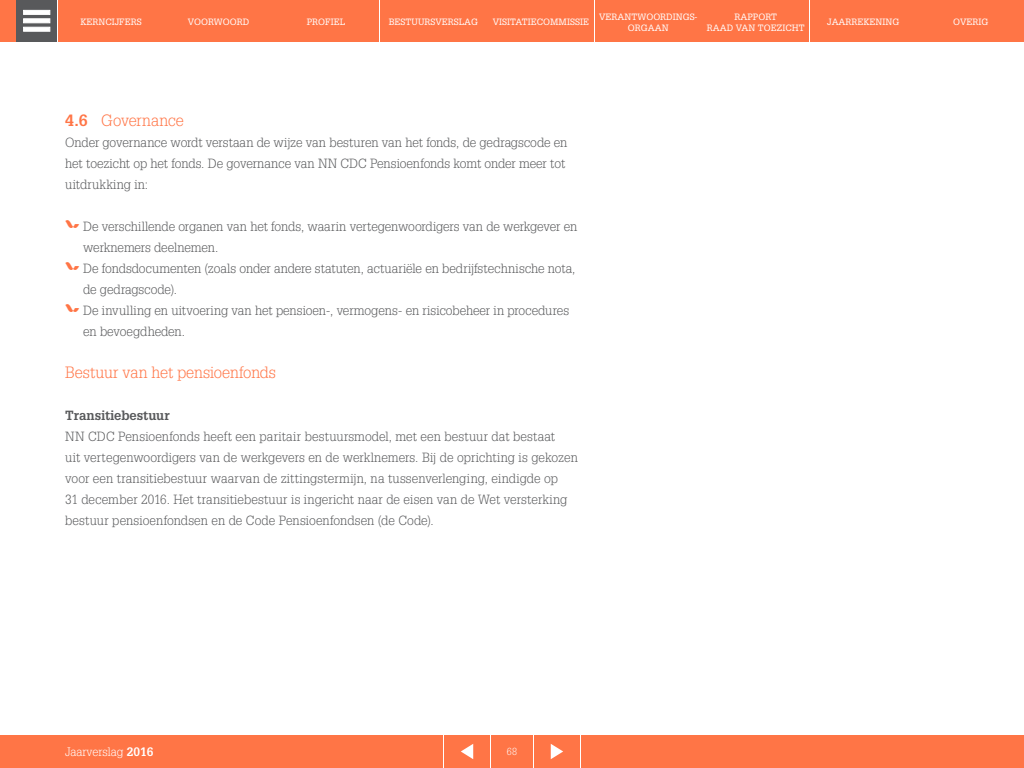
<style>
.page{position:relative;width:1024px;height:768px;background:#fff}
.page>*{position:absolute;margin:0;border:0;box-sizing:border-box;transform-origin:0 0}
.t1{font:300 16px "Glypha LT Std";color:#ff7546}
.t2{font:300 13px/21px "Glypha LT Std";color:#58595b}
.t3{font:700 13px "Glypha LT Std";letter-spacing:-.005em;color:#58595b}
.t4{font:300 12px "Glypha LT Std";color:#fff}
.t5{font:300 10px "Glypha LT Std";color:#fff}
.t6{font:9px/10.7px "Glypha LT Std";color:#fff;text-align:center}
.s1{font-weight:700}
.s2{color:#ff7546}
</style>
<div class="page">
<div style="left:0;top:735px;width:443px;height:33px;background:#ff7546"></div>
<div style="left:581px;top:735px;width:443px;height:33px;background:#ff7546"></div>
<div style="left:444px;top:735px;width:46px;height:33px;background:#ff7546"></div>
<svg style="left:461px;top:744px;width:12px;height:15px"></svg>
<div style="left:534px;top:735px;width:46px;height:33px;background:#ff7546"></div>
<svg style="left:551px;top:744px;width:12px;height:15px"></svg>
<div style="left:491px;top:735px;width:42px;height:33px;background:#ff7546"></div>
<div style="left:58px;top:0;width:106px;height:42px;background:#ff7546"></div>
<div style="left:165px;top:0;width:107px;height:42px;background:#ff7546"></div>
<div style="left:273px;top:0;width:106px;height:42px;background:#ff7546"></div>
<div style="left:380px;top:0;width:107px;height:42px;background:#ff7546"></div>
<div style="left:810px;top:0;width:107px;height:42px;background:#ff7546"></div>
<div style="left:595px;top:0;width:107px;height:42px;background:#ff7546"></div>
<div style="left:703px;top:0;width:106px;height:42px;background:#ff7546"></div>
<div style="left:918px;top:0;width:106px;height:42px;background:#ff7546"></div>
<div style="left:488px;top:0;width:106px;height:42px;background:#ff7546"></div>
<div style="left:17px;top:0;width:40px;height:42px;background:#58595b"></div>
<div style="left:23px;top:10px;width:27px;height:5px;background:#fff"></div>
<svg style="left:23px;top:18px;width:27px;height:5px"></svg>
<svg style="left:23px;top:27px;width:27px;height:5px"></svg>
<div style="left:0;top:0;width:16px;height:42px;background:#ff7546"></div>
<p class="t6" style="left:599px;top:11px;width:100px">VERANTWOORDINGS-<br>ORGAAN</p>
<p class="t6" style="left:707px;top:11px;width:99px">RAPPORT<br>RAAD VAN TOEZICHT</p>
<p class="t6" style="left:80px;top:16px;width:63px">KERNCIJFERS</p>
<p class="t6" style="left:188px;top:16px;width:63px">VOORWOORD</p>
<p class="t6" style="left:307px;top:16px;width:40px">PROFIEL</p>
<p class="t6" style="left:389px;top:16px;width:91px">BESTUURSVERSLAG</p>
<p class="t6" style="left:827px;top:16px;width:74px">JAARREKENING</p>
<p class="t6" style="left:493px;top:16px;width:98px">VISITATIECOMMISSIE</p>
<p class="t6" style="left:953px;top:16px;width:37px">OVERIG</p>
<p class="t1" style="left:65px;top:111px;width:120px"><span class="s1">4.6</span> Governance</p>
<p class="t2" style="left:65px;top:132px;width:504px">Onder governance wordt verstaan de wijze van besturen van het fonds, de gedragscode en het toezicht op het fonds. De governance van NN CDC Pensioenfonds komt onder meer tot uitdrukking in:</p>
<p class="t2" style="left:83px;top:216px;width:496px;text-indent:-18px"><span class="s2">•</span> De verschillende organen van het fonds, waarin vertegenwoordigers van de werkgever en werknemers deelnemen.</p>
<p class="t2" style="left:83px;top:258px;width:494px;text-indent:-18px"><span class="s2">•</span> De fondsdocumenten (zoals onder andere statuten, actuariële en bedrijfstechnische nota, de gedragscode).</p>
<p class="t2" style="left:83px;top:300px;width:487px;text-indent:-18px"><span class="s2">•</span> De invulling en uitvoering van het pensioen-, vermogens- en risicobeheer in procedures en bevoegdheden.</p>
<p class="t1" style="left:65px;top:363px;width:212px">Bestuur van het pensioenfonds</p>
<p class="t3" style="left:65px;top:407px;width:106px">Transitiebestuur</p>
<p class="t2" style="left:65px;top:426px;width:514px">NN CDC Pensioenfonds heeft een paritair bestuursmodel, met een bestuur dat bestaat<br>uit vertegenwoordigers van de werkgevers en de werklnemers. Bij de oprichting is gekozen voor een transitiebestuur waarvan de zittingstermijn, na tussenverlenging, eindigde op<br>31 december 2016. Het transitiebestuur is ingericht naar de eisen van de Wet versterking bestuur pensioenfondsen en de Code Pensioenfondsen (de Code).</p>
<p class="t4" style="left:65px;top:745px;width:90px">Jaarverslag <span class="s1">2016</span></p>
<p class="t5" style="left:507px;top:746px;width:12px">68</p>
</div>
